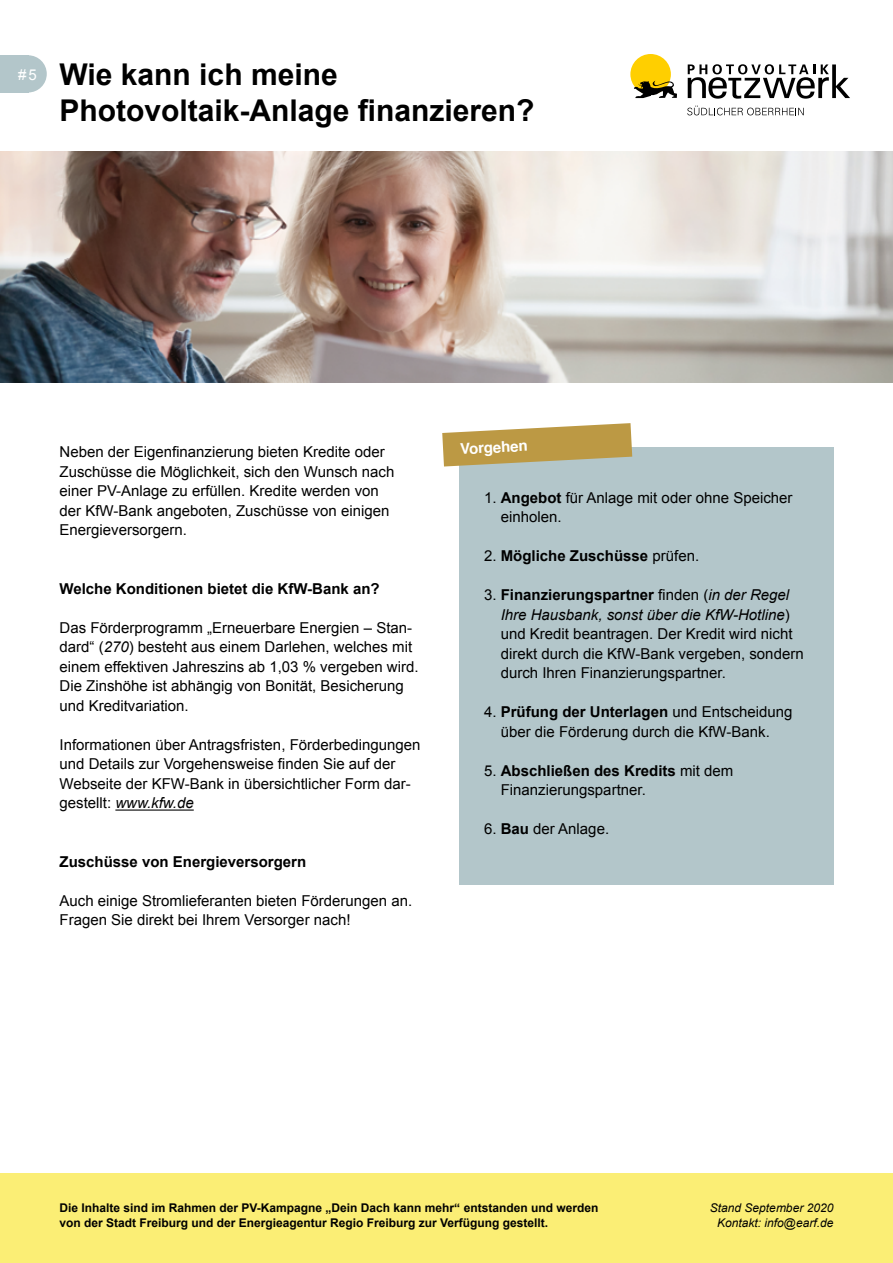
<style>
.page{position:relative;width:893px;height:1263px;background:#fff}
.page>*{position:absolute;margin:0;border:0;box-sizing:border-box;transform-origin:0 0}
.t1{font:700 30px/36px "Arial";color:#000}
.t2{font:15px/19.5px "Arial";color:#000}
.t3{font:700 15px "Arial";color:#000}
.t4{font:700 15px "Helvetica";color:#fff}
.t5{font:15px "Arial";color:#fff}
.t6{font:700 12px/15px "Arial";color:#000}
.t7{font:italic 12px/15px "Arial";color:#000;text-align:center}
.s1{font-style:italic}
.s2{font-weight:700}
.s3{font-weight:400}
</style>
<div class="page">
<img style="left:0;top:152px;width:893px;height:231px">
<hr style="left:115px;top:809px;width:79px;height:2px;background:#000">
<div style="left:0;top:1174px;width:893px;height:89px;background:#fbee75"></div>
<div style="left:459px;top:447px;width:374px;height:437px;background:#b3c6ca"></div>
<svg style="left:442px;top:423px;width:190px;height:43px"></svg>
<div style="left:0;top:55px;width:28px;height:37px;background:#b3c6ca"></div>
<div style="left:10px;top:55px;width:37px;height:37px;background:#b3c6ca;border-radius:50%"></div>
<div style="left:630px;top:54px;width:41px;height:40px;background:#ffcf00;border-radius:50%"></div>
<svg style="left:634px;top:81px;width:43px;height:17px"></svg>
<svg style="left:688px;top:64px;width:162px;height:35px"></svg>
<svg style="left:687px;top:106px;width:117px;height:9px"></svg>
<p class="t5" style="left:18px;top:65px;width:20px">#5</p>
<h1 class="t1" style="left:60px;top:58px;width:477px">Wie kann ich meine<br>Photovoltaik-Anlage finanzieren?</h1>
<p class="t2" style="left:60px;top:443px;width:336px">Neben der Eigenfinanzierung bieten Kredite oder Zuschüsse die Möglichkeit, sich den Wunsch nach einer PV-Anlage zu erfüllen. Kredite werden von der KfW-Bank angeboten, Zuschüsse von einigen Energieversorgern.</p>
<p class="t3" style="left:60px;top:579px;width:322px">Welche Konditionen bietet die KfW-Bank an?</p>
<p class="t2" style="left:60px;top:618px;width:361px">Das Förderprogramm „Erneuerbare Energien – Stan&shy;dard“ (<span class="s1">270</span>) besteht aus einem Darlehen, welches mit einem effektiven Jahreszins ab 1,03 % vergeben wird.<br>Die Zinshöhe ist abhängig von Bonität, Besicherung und Kreditvariation.</p>
<p class="t2" style="left:60px;top:735px;width:363px">Informationen über Antragsfristen, Förderbedingungen und Details zur Vorgehensweise finden Sie auf der Webseite der KFW-Bank in übersichtlicher Form dar&shy;gestellt: <span class="s1">www.kfw.de</span></p>
<p class="t3" style="left:60px;top:852px;width:248px">Zuschüsse von Energieversorgern</p>
<p class="t2" style="left:60px;top:891px;width:354px">Auch einige Stromlieferanten bieten Förderungen an.<br>Fragen Sie direkt bei Ihrem Versorger nach!</p>
<p class="t4" style="left:459px;top:437px;width:69px;rotate:-3deg">Vorgehen</p>
<p class="t2" style="left:501px;top:488px;width:293px;text-indent:-17px">1. <span class="s2">Angebot</span> für Anlage mit oder ohne Speicher einholen.</p>
<p class="t3" style="left:484px;top:546px;width:217px"><span class="s3">2.</span> Mögliche Zuschüsse <span class="s3">prüfen.</span></p>
<p class="t2" style="left:501px;top:585px;width:304px;text-indent:-17px">3. <span class="s2">Finanzierungspartner</span> finden (<span class="s1">in der Regel Ihre Hausbank, sonst über die KfW-Hotline</span>) und Kredit beantragen. Der Kredit wird nicht direkt durch die KfW-Bank vergeben, sondern durch Ihren Finanzierungspartner.</p>
<p class="t2" style="left:484px;top:702px;width:310px;text-align:center">4. <span class="s2">Prüfung der Unterlagen</span> und Entscheidung über die Förderung durch die KfW-Bank.</p>
<p class="t2" style="left:501px;top:761px;width:234px;text-indent:-17px">5. <span class="s2">Abschließen des Kredits</span> mit dem<br>Finanzierungspartner.</p>
<p class="t2" style="left:484px;top:819px;width:127px">6. <span class="s2">Bau</span> der Anlage.</p>
<p class="t6" style="left:60px;top:1201px;width:540px">Die Inhalte sind im Rahmen der PV-Kampagne „Dein Dach kann mehr“ entstanden und werden von der Stadt Freiburg und der Energieagentur Regio Freiburg zur Verfügung gestellt.</p>
<p class="t7" style="left:710px;top:1201px;width:125px">Stand September 2020<br>Kontakt: info@earf.de</p>
</div>
